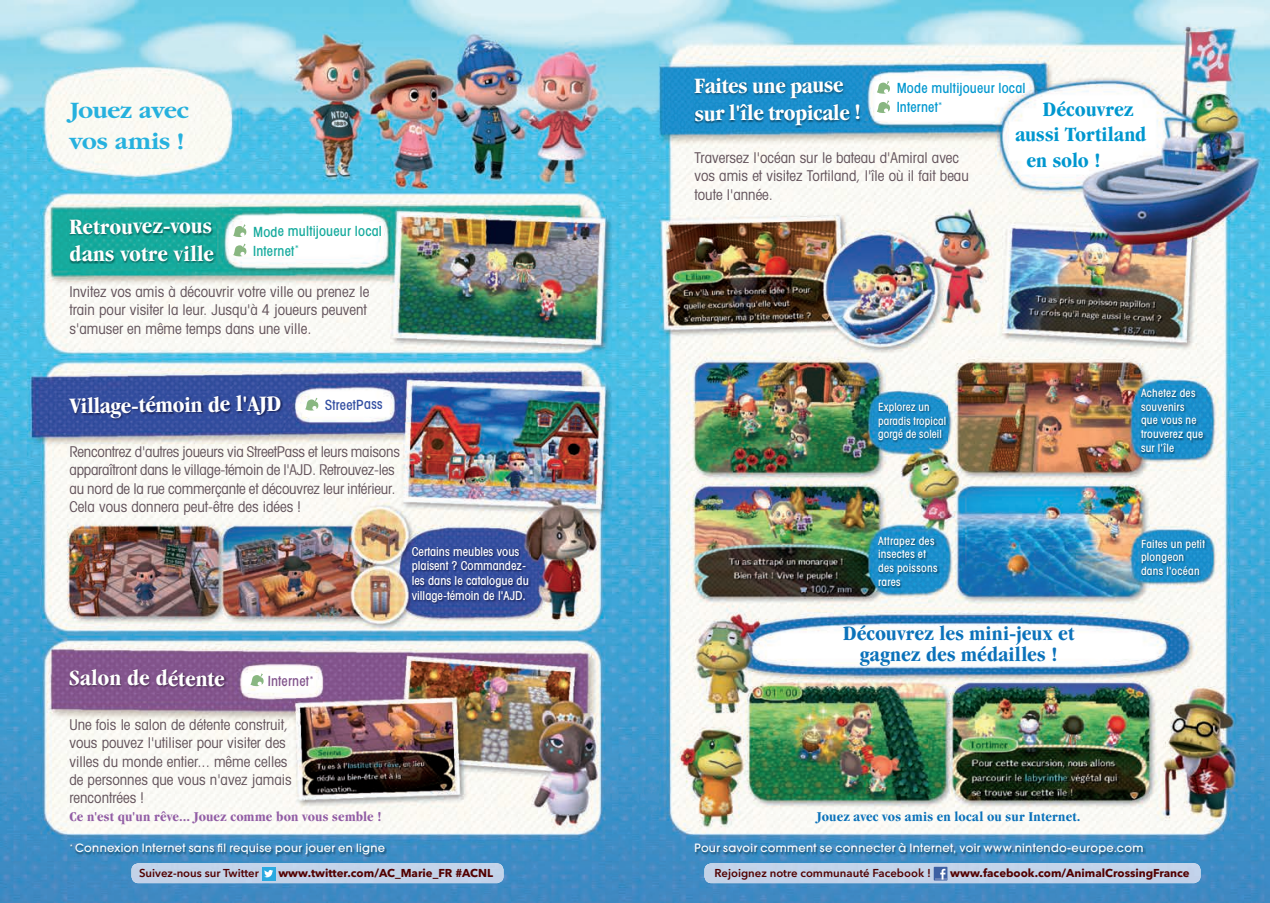
<style>
.page{position:relative;width:1270px;height:903px;background:#fff}
.page>*{position:absolute;margin:0;border:0;box-sizing:border-box;transform-origin:0 0}
.t1{font:700 24.5px/31.5px "Garamond LT";letter-spacing:-.005em;color:#26b1de}
.t2{font:700 condensed 22.75px/27.3px "Garamond LT";letter-spacing:-.01em;color:#fff;scale:1.05 1}
.t3{font:700 condensed 21px/21px "Garamond LT";letter-spacing:.005em;color:#0b72ba;text-align:center;scale:1.05 1}
.t4{font:700 condensed 21px "Garamond LT";color:#0097cf;scale:1.05 1}
.t5{font:condensed 14.88px/18.4px "Avant Garde";color:#62525a}
.t6{font:700 condensed 14px "Garamond LT";letter-spacing:.01em;color:#925da5;scale:1.05 1}
.t7{font:700 condensed 14px "Garamond LT";letter-spacing:.015em;color:#0b72ba;scale:1.05 1}
.t8{font:500 condensed 14px/19.4px "Avant Garde";letter-spacing:.01em;color:#15aa9d}
.t9{font:500 condensed 14px/19.2px "Avant Garde";letter-spacing:.015em;color:#0097cf}
.t10{font:500 condensed 14px "Avant Garde";color:#324ea1}
.t11{font:500 condensed 14px "Avant Garde";letter-spacing:.005em;color:#81538b}
.t12{font:500 condensed 12.25px/14.7px "Avant Garde";color:#fff}
.t13{font:500 condensed 11.38px/13.7px "Avant Garde";letter-spacing:.02em;color:#fff}
.t14{font:500 11.38px "Avant Garde";letter-spacing:.025em;color:#fff}
.t15{font:700 11.38px "Avenir Next LT Pro";color:#520000}
.t16{font:600 11.38px "Avenir Next LT Pro";color:#520000}
</style>
<div class="page">
<img style="left:0;top:0;width:1270px;height:903px">
<img style="left:69px;top:219px;width:146px;height:45px">
<img style="left:68px;top:395px;width:215px;height:25px">
<img style="left:69px;top:669px;width:158px;height:19px">
<img style="left:70px;top:843px;width:317px;height:14px">
<img style="left:696px;top:843px;width:449px;height:14px">
<img style="left:694px;top:78px;width:168px;height:50px">
<img style="left:412px;top:547px;width:118px;height:57px">
<img style="left:878px;top:403px;width:69px;height:39px">
<img style="left:1140px;top:389px;width:65px;height:64px">
<img style="left:878px;top:536px;width:62px;height:52px">
<img style="left:1141px;top:539px;width:67px;height:37px">
<svg style="left:233px;top:224px;width:13px;height:13px"></svg>
<svg style="left:233px;top:244px;width:13px;height:12px"></svg>
<svg style="left:877px;top:81px;width:13px;height:13px"></svg>
<svg style="left:877px;top:100px;width:13px;height:13px"></svg>
<svg style="left:305px;top:398px;width:13px;height:12px"></svg>
<img style="left:250px;top:673px;width:14px;height:13px">
<div style="left:704px;top:863px;width:496px;height:20px;background:#c2d3e9"></div>
<svg style="left:934px;top:867px;width:13px;height:13px"></svg>
<svg style="left:935px;top:869px;width:11px;height:10px"></svg>
<div style="left:131px;top:863px;width:373px;height:20px;background:#c2d3e9"></div>
<div style="left:262px;top:867px;width:14px;height:13px;background:#2aaae1"></div>
<svg style="left:264px;top:870px;width:9px;height:7px"></svg>
<h1 class="t1" style="left:69px;top:94px;width:121px">Jouez avec vos amis !</h1>
<h2 class="t2" style="left:70px;top:212px;width:139px">Retrouvez-vous dans votre ville</h2>
<p class="t8" style="left:253px;top:221px;width:131px">Mode multijoueur local<br>Internet<sup>*</sup></p>
<p class="t5" style="left:69px;top:282px;width:301px">Invitez vos amis à découvrir votre ville ou prenez le train pour visiter la leur. Jusqu'à 4 joueurs peuvent s'amuser en même temps dans une ville.</p>
<h2 class="t2" style="left:69px;top:393px;width:203px;rotate:-1deg">Village-témoin de l'AJD</h2>
<p class="t10" style="left:325px;top:396px;width:59px;rotate:-1deg">StreetPass</p>
<p class="t5" style="left:69px;top:442px;width:332px">Rencontrez d'autres joueurs via StreetPass et leurs maisons apparaîtront dans le village-témoin de l'AJD. Retrouvez-les au nord de la rue commerçante et découvrez leur intérieur.<br>Cela vous donnera peut-être des idées !</p>
<p class="t12" style="left:412px;top:544px;width:119px">Certains meubles vous plaisent ? Commandez&shy;les dans le catalogue du village-témoin de l'AJD.</p>
<h2 class="t2" style="left:69px;top:664px;width:150px">Salon de détente</h2>
<p class="t11" style="left:268px;top:672px;width:47px">Internet<sup>*</sup></p>
<p class="t5" style="left:69px;top:715px;width:224px">Une fois le salon de détente construit, vous pouvez l'utiliser pour visiter des villes du monde entier... même celles de personnes que vous n'avez jamais rencontrées !</p>
<h2 class="t2" style="left:695px;top:72px;width:160px">Faites une pause sur l'île tropicale !</h2>
<p class="t9" style="left:897px;top:78px;width:131px">Mode multijoueur local<br>Internet<sup>*</sup></p>
<h3 class="t4" style="left:1043px;top:98px;width:88px">Découvrez</h3>
<h3 class="t4" style="left:1015px;top:123px;width:126px">aussi Tortiland</h3>
<h3 class="t4" style="left:1026px;top:148px;width:72px">en solo !</h3>
<p class="t5" style="left:694px;top:148px;width:276px">Traversez l'océan sur le bateau d'Amiral avec vos amis et visitez Tortiland, l'île où il fait beau toute l'année.</p>
<p class="t13" style="left:878px;top:400px;width:70px">Explorez un paradis tropical gorgé de soleil</p>
<p class="t13" style="left:1141px;top:386px;width:64px">Achetez des souvenirs que vous ne trouverez que sur l'île</p>
<p class="t13" style="left:878px;top:533px;width:61px">Attrapez des insectes et des poissons rares</p>
<p class="t13" style="left:1141px;top:536px;width:65px">Faites un petit plongeon dans l'océan</p>
<h3 class="t3" style="left:843px;top:623px;width:221px">Découvrez les mini-jeux et gagnez des médailles !</h3>
<p class="t6" style="left:69px;top:808px;width:299px">Ce n'est qu'un rêve... Jouez comme bon vous semble !</p>
<p class="t7" style="left:817px;top:808px;width:253px">Jouez avec vos amis en local ou sur Internet.</p>
<p class="t14" style="left:69px;top:841px;width:317px"><sup>*</sup> Connexion Internet sans fil requise pour jouer en ligne</p>
<p class="t14" style="left:694px;top:841px;width:450px">Pour savoir comment se connecter à Internet, voir www.nintendo-europe.com</p>
<p class="t16" style="left:139px;top:866px;width:121px">Suivez-nous sur Twitter</p>
<p class="t15" style="left:278px;top:866px;width:216px">www.twitter.com/AC_Marie_FR #ACNL</p>
<p class="t16" style="left:714px;top:866px;width:218px">Rejoignez notre communauté Facebook !</p>
<p class="t15" style="left:950px;top:866px;width:241px">www.facebook.com/AnimalCrossingFrance</p>
</div>
